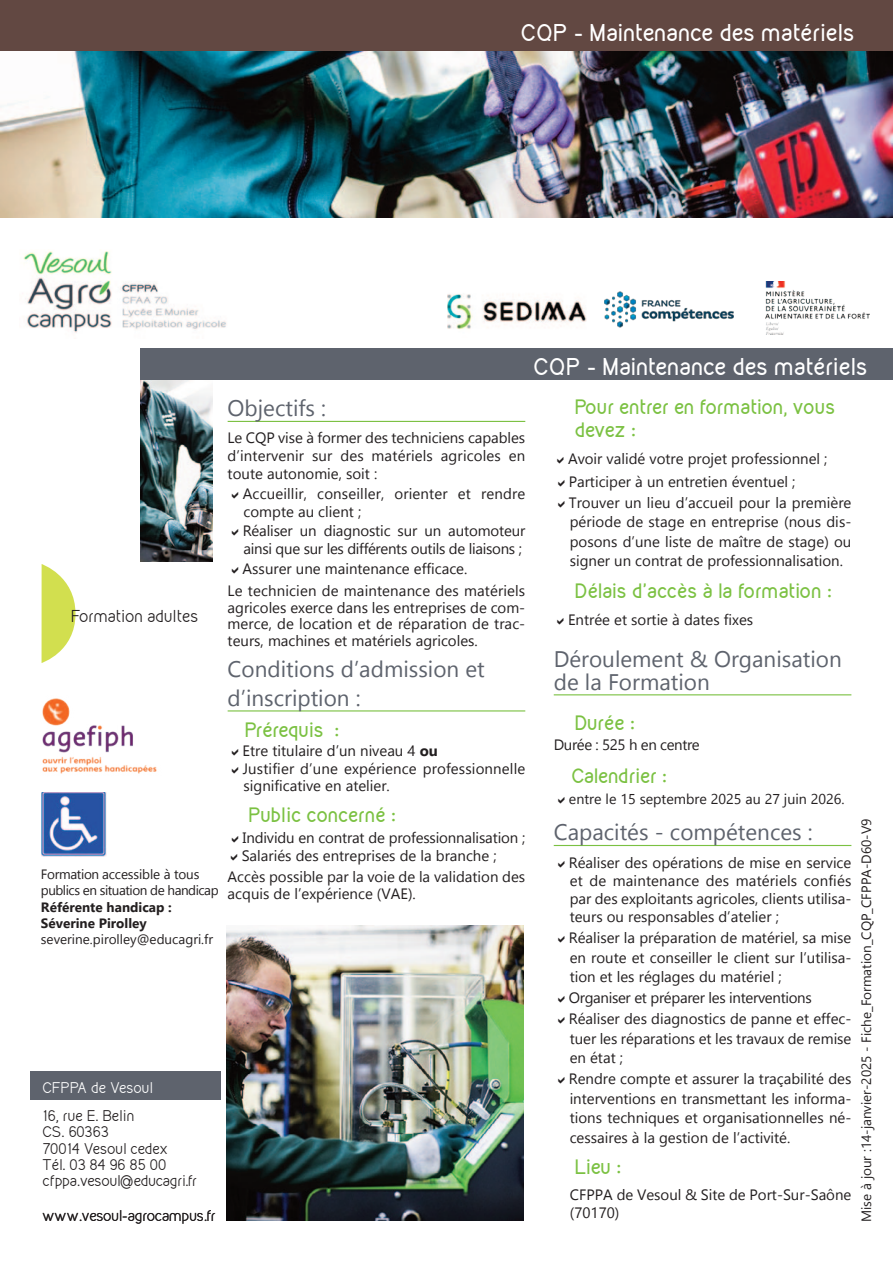
<style>
.page{position:relative;width:893px;height:1263px;background:#fff}
.page>*{position:absolute;margin:0;border:0;box-sizing:border-box;transform-origin:0 0}
.t1{font:22.5px/28.5px "Gadugi";color:#5e636d}
.t2{font:700 21px "Kirvy";color:#fff}
.t3{font:700 18px "Kirvy";color:#7bc142}
.t4{font:700 18px/23.1px "Kirvy";letter-spacing:-.02em;color:#7bc142}
.t5{font:15px/19.5px "Gadugi";color:#231f20;text-align:justify}
.t6{font:15px/18px "Gadugi";letter-spacing:-.02em;color:#231f20}
.t7{font:15px "Gadugi";letter-spacing:-.025em;color:#231f20}
.t8{font:15px "Kirvy";letter-spacing:-.005em;color:#231f20}
.t9{font:14.25px "Gadugi";color:#231f20}
.t10{font:13.5px "Gadugi";color:#231f20}
.t11{font:13.5px "Kirvy";letter-spacing:-.02em;color:#231f20}
.t12{font:13.5px/16.2px "Gadugi";letter-spacing:-.035em;color:#231f20}
.t13{font:700 13.5px "Gadugi";color:#231f20}
.t14{font:13.5px "Kirvy";letter-spacing:-.015em;color:#fff}
.t15{font:13.5px "Kirvy";letter-spacing:.02em;color:#231f20}
.s1{font-weight:700}
</style>
<div class="page">
<img style="left:140px;top:380px;width:73px;height:181px">
<div style="left:0;top:0;width:893px;height:51px;background:#624842"></div>
<div style="left:30px;top:1071px;width:191px;height:29px;background:#5e636d"></div>
<svg style="left:42px;top:564px;width:33px;height:99px"></svg>
<svg style="left:42px;top:856px;width:63px;height:1px"></svg>
<img style="left:41px;top:792px;width:66px;height:64px">
<div style="left:140px;top:349px;width:753px;height:31px;background:#5e636d"></div>
<img style="left:0;top:51px;width:892px;height:167px">
<hr style="left:228px;top:421px;width:297px;height:1px;background:#7bc142">
<hr style="left:228px;top:710px;width:297px;height:1px;background:#7bc142">
<hr style="left:554px;top:694px;width:297px;height:1px;background:#7bc142">
<hr style="left:554px;top:845px;width:297px;height:1px;background:#7bc142">
<img style="left:23px;top:251px;width:204px;height:82px">
<img style="left:605px;top:291px;width:129px;height:37px">
<img style="left:766px;top:281px;width:104px;height:53px">
<img style="left:42px;top:698px;width:115px;height:76px">
<img style="left:226px;top:926px;width:298px;height:294px">
<img style="left:447px;top:294px;width:139px;height:35px">
<p class="t2" style="left:521px;top:22px;width:335px">CQP - Maintenance des matériels</p>
<p class="t8" style="left:71px;top:610px;width:129px">Formation adultes</p>
<p class="t12" style="left:41px;top:866px;width:179px">Formation accessible à tous publics en situation de handicap</p>
<p class="t13" style="left:41px;top:899px;width:132px">Référente handicap :</p>
<p class="t13" style="left:41px;top:915px;width:107px">Séverine Pirolley</p>
<p class="t10" style="left:41px;top:931px;width:174px">severine.pirolley@educagri.fr</p>
<p class="t14" style="left:42px;top:1082px;width:112px">CFPPA de Vesoul</p>
<p class="t15" style="left:42px;top:1110px;width:94px">16, rue E. Belin</p>
<p class="t11" style="left:42px;top:1126px;width:68px">CS. 60363</p>
<p class="t11" style="left:42px;top:1143px;width:127px">70014 Vesoul cedex</p>
<p class="t11" style="left:42px;top:1159px;width:126px">Tél. 03 84 96 85 00</p>
<p class="t11" style="left:42px;top:1175px;width:156px">cfppa.vesoul@educagri.fr</p>
<p class="t11" style="left:42px;top:1210px;width:175px">www.vesoul-agrocampus.fr</p>
<p class="t1" style="left:228px;top:394px;width:100px">Objectifs :</p>
<p class="t5" style="left:228px;top:429px;width:299px;line-height:18px">Le CQP vise à former des techniciens capables d’intervenir sur des matériels agricoles en toute autonomie, soit :</p>
<p class="t5" style="left:243px;top:484px;width:284px;line-height:18px">Accueillir, conseiller, orienter et rendre compte au client ;</p>
<p class="t6" style="left:243px;top:522px;width:284px">Réaliser un diagnostic sur un automoteur ainsi que sur les différents outils de liaisons ;</p>
<p class="t5" style="left:243px;top:558px;width:226px">Assurer une maintenance efficace.</p>
<p class="t5" style="left:228px;top:582px;width:299px;line-height:16.5px">Le technicien de maintenance des matériels agricoles exerce dans les entreprises de com&shy;merce, de location et de réparation de trac&shy;teurs, machines et matériels agricoles.</p>
<p class="t1" style="left:228px;top:655px;width:259px">Conditions d’admission et d’inscription :</p>
<p class="t3" style="left:245px;top:720px;width:95px">Prérequis :</p>
<p class="t5" style="left:243px;top:741px;width:197px">Etre titulaire d’un niveau 4 <span class="s1">ou</span></p>
<p class="t5" style="left:243px;top:761px;width:284px;line-height:16.5px">Justifier d’une expérience professionnelle significative en atelier.</p>
<p class="t3" style="left:249px;top:806px;width:149px">Public concerné :</p>
<p class="t5" style="left:243px;top:828px;width:284px">Individu en contrat de professionnalisation ;</p>
<p class="t5" style="left:242px;top:846px;width:256px">Salariés des entreprises de la branche ;</p>
<p class="t5" style="left:228px;top:868px;width:299px;line-height:16.5px">Accès possible par la voie de la validation des acquis de l’expérience (VAE).</p>
<p class="t2" style="left:534px;top:356px;width:335px">CQP - Maintenance des matériels</p>
<p class="t4" style="left:575px;top:397px;width:262px">Pour entrer en formation, vous devez :</p>
<p class="t5" style="left:568px;top:449px;width:261px">Avoir validé votre projet professionnel ;</p>
<p class="t5" style="left:569px;top:471px;width:228px">Participer à un entretien éventuel ;</p>
<p class="t5" style="left:569px;top:492px;width:284px">Trouver un lieu d’accueil pour la première période de stage en entreprise (nous dis&shy;posons d’une liste de maître de stage) ou signer un contrat de professionnalisation.</p>
<p class="t3" style="left:575px;top:581px;width:258px">Délais d’accès à la formation :</p>
<p class="t5" style="left:568px;top:609px;width:187px">Entrée et sortie à dates fixes</p>
<p class="t1" style="left:554px;top:648px;width:289px;line-height:22.5px">Déroulement &amp; Organisation de la Formation</p>
<p class="t3" style="left:575px;top:713px;width:61px">Durée :</p>
<p class="t7" style="left:554px;top:736px;width:147px">Durée : 525 h en centre</p>
<p class="t3" style="left:572px;top:767px;width:97px">Calendrier :</p>
<p class="t9" style="left:569px;top:791px;width:277px">entre le 15 septembre 2025 au 27 juin 2026.</p>
<p class="t1" style="left:554px;top:818px;width:260px">Capacités - compétences :</p>
<p class="t5" style="left:569px;top:854px;width:284px;line-height:18px">Réaliser des opérations de mise en service et de maintenance des matériels confiés par des exploitants agricoles, clients utilisa&shy;teurs ou responsables d’atelier ;</p>
<p class="t5" style="left:569px;top:928px;width:284px">Réaliser la préparation de matériel, sa mise en route et conseiller le client sur l’utilisa&shy;tion et les réglages du matériel ;</p>
<p class="t6" style="left:569px;top:989px;width:245px">Organiser et préparer les interventions</p>
<p class="t5" style="left:569px;top:1009px;width:284px">Réaliser des diagnostics de panne et effec&shy;tuer les réparations et les travaux de remise en état ;</p>
<p class="t5" style="left:569px;top:1069px;width:284px">Rendre compte et assurer la traçabilité des interventions en transmettant les informa&shy;tions techniques et organisationnelles né&shy;cessaires à la gestion de l’activité.</p>
<p class="t3" style="left:575px;top:1157px;width:48px">Lieu :</p>
<p class="t5" style="left:570px;top:1185px;width:283px;line-height:18px">CFPPA de Vesoul &amp; Site de Port-Sur-Saône (70170)</p>
<p class="t10" style="left:858px;top:1222px;width:405px;rotate:-90deg">Mise à jour :14-janvier-2025 - Fiche_Formation_CQP_CFPPA-D60-V9</p>
</div>
